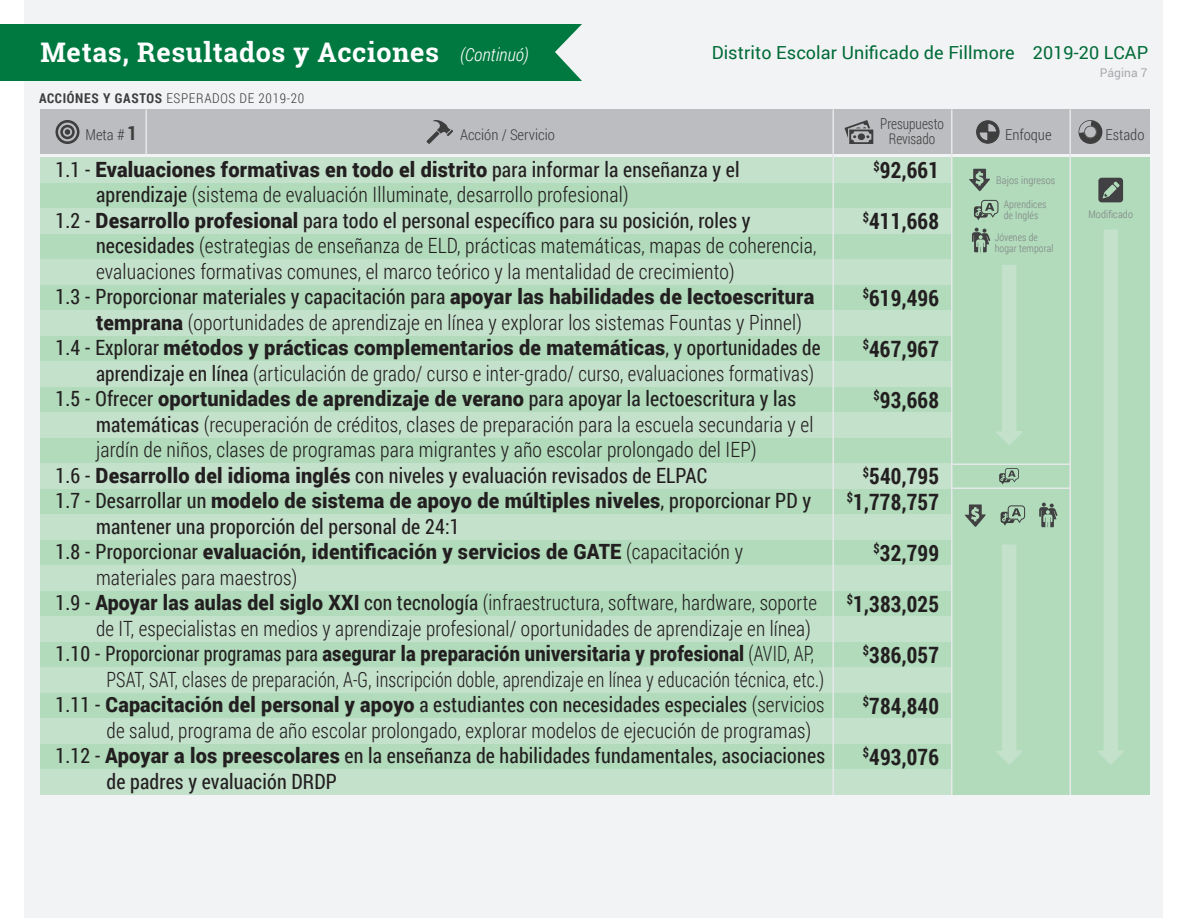
<style>
.page{position:relative;width:1188px;height:918px;background:#fff}
.page>*{position:absolute;margin:0;border:0;box-sizing:border-box;transform-origin:0 0}
.t1{font:700 27px "Roboto Slab";letter-spacing:.025em;color:#fff}
.t2{font:700 22.5px "Roboto Condensed";letter-spacing:.01em;color:#231f20;scale:.95 1}
.t3{font:300 21px/25.5px "Roboto Condensed";letter-spacing:.01em;color:#231f20;scale:.95 1}
.t4{font:21px/25.5px "Roboto Condensed";letter-spacing:.01em;color:#231f20;scale:.95 1}
.t5{font:300 21px/25.5px "Roboto Condensed";letter-spacing:.01em;color:#231f20;scale:.87 1}
.t6{font:300 21px/25.5px "Roboto Condensed";letter-spacing:.01em;color:#231f20;text-align:right;scale:.93 1}
.t7{font:300 21px/25.5px "Roboto Condensed";letter-spacing:.01em;color:#231f20;scale:.92 1}
.t8{font:300 21px/25.5px "Roboto Condensed";letter-spacing:.01em;color:#231f20;scale:.94 1}
.t9{font:900 21px/25.5px "Roboto";letter-spacing:.01em;color:#231f20;scale:.95 1}
.t10{font:700 19.5px "Roboto Condensed";color:#3e3e3f}
.t11{font:18px "Roboto";letter-spacing:.005em;color:#006b38}
.t12{font:18px "Roboto";letter-spacing:.005em;color:#007941}
.t13{font:300 15px "Roboto Condensed";color:#3e3e3f}
.t14{font:300 15px/15px "Roboto Condensed";color:#3e3e3f;text-align:center;scale:.9 1}
.t15{font:300 13.5px "Roboto Condensed";letter-spacing:.05em;color:#3e3e3f}
.t16{font:12px "Roboto";letter-spacing:.005em;color:#a8a9ad}
.t17{font:300 10.5px/10.5px "Roboto Condensed";letter-spacing:.01em;color:#808285;scale:.95 1}
.t18{font:300 10.5px "Roboto Condensed";letter-spacing:.01em;color:#808285}
.s1{font-family:"Roboto Condensed";font-weight:300;font-style:italic;font-size:18px}
.s2{font-weight:700}
.s3{font-weight:400}
.s4{font-family:"Roboto";font-weight:900}
.s5{font-family:"Roboto Condensed";font-weight:400}
.s6{font-family:"Roboto Condensed";font-weight:300}
</style>
<div class="page">
<div style="left:25px;top:0;width:1138px;height:918px;background:#f2f3f4"></div>
<div style="left:0;top:24px;width:582px;height:57px;background:#007941"></div>
<div style="left:40px;top:110px;width:1110px;height:44px;background:#bcbdc0"></div>
<svg style="left:56px;top:120px;width:24px;height:24px"></svg>
<svg style="left:844px;top:120px;width:29px;height:24px"></svg>
<svg style="left:976px;top:121px;width:23px;height:22px"></svg>
<svg style="left:1078px;top:120px;width:25px;height:24px"></svg>
<div style="left:40px;top:158px;width:1110px;height:637px;background:#b1dbbb"></div>
<div style="left:40px;top:158px;width:911px;height:25px;background:#c4e1cc"></div>
<div style="left:40px;top:208px;width:911px;height:26px;background:#c4e1cc"></div>
<div style="left:40px;top:260px;width:911px;height:25px;background:#c4e1cc"></div>
<div style="left:40px;top:310px;width:911px;height:26px;background:#c4e1cc"></div>
<div style="left:40px;top:362px;width:911px;height:25px;background:#c4e1cc"></div>
<div style="left:40px;top:412px;width:911px;height:26px;background:#c4e1cc"></div>
<div style="left:40px;top:668px;width:911px;height:25px;background:#c4e1cc"></div>
<div style="left:40px;top:770px;width:911px;height:25px;background:#c4e1cc"></div>
<div style="left:40px;top:616px;width:911px;height:26px;background:#c4e1cc"></div>
<div style="left:40px;top:718px;width:911px;height:26px;background:#c4e1cc"></div>
<div style="left:40px;top:566px;width:911px;height:25px;background:#c4e1cc"></div>
<div style="left:40px;top:514px;width:911px;height:26px;background:#c4e1cc"></div>
<div style="left:40px;top:464px;width:911px;height:25px;background:#c4e1cc"></div>
<hr style="left:146px;top:110px;width:1px;height:44px;background:#e6e7e9">
<hr style="left:951px;top:110px;width:1px;height:685px;background:#e6e7e9">
<hr style="left:1070px;top:110px;width:1px;height:685px;background:#e6e7e9">
<hr style="left:832px;top:110px;width:2px;height:685px;background:#e6e7e9">
<hr style="left:952px;top:464px;width:118px;height:1px;background:#e6e7e9">
<hr style="left:952px;top:488px;width:118px;height:1px;background:#e6e7e9">
<svg style="left:426px;top:120px;width:27px;height:24px"></svg>
<svg style="left:1098px;top:178px;width:25px;height:24px"></svg>
<svg style="left:1097px;top:230px;width:27px;height:534px"></svg>
<svg style="left:996px;top:265px;width:26px;height:180px"></svg>
<svg style="left:996px;top:545px;width:26px;height:219px"></svg>
<svg style="left:999px;top:468px;width:20px;height:16px"></svg>
<svg style="left:972px;top:228px;width:18px;height:24px"></svg>
<svg style="left:974px;top:200px;width:24px;height:20px"></svg>
<svg style="left:969px;top:169px;width:21px;height:22px"></svg>
<svg style="left:1039px;top:503px;width:18px;height:24px"></svg>
<svg style="left:1001px;top:505px;width:24px;height:21px"></svg>
<svg style="left:965px;top:504px;width:21px;height:23px"></svg>
<p class="t1" style="left:40px;top:33px;width:490px">Metas, Resultados y Acciones <span class="s1">(Continuó)</span></p>
<p class="t11" style="left:712px;top:40px;width:438px">Distrito Escolar Unificado de Fillmore 2019-20 LCAP</p>
<p class="t15" style="left:39px;top:89px;width:267px"><span class="s2">ACCIÓNES Y GASTOS</span> ESPERADOS DE 2019-20</p>
<p class="t12" style="left:724px;top:40px;width:427px">Golden State Unified School District 2019-20 LCAP</p>
<p class="t16" style="left:1100px;top:64px;width:49px">Página 7</p>
<p class="t16" style="left:1109px;top:63px;width:39px">Page 7</p>
<p class="t13" style="left:86px;top:124px;width:41px">Meta #</p>
<p class="t13" style="left:460px;top:124px;width:96px">Acción / Servicio</p>
<p class="t14" style="left:880px;top:116px;width:72px">Presupuesto<br>Revisado</p>
<p class="t10" style="left:128px;top:119px;width:11px">1</p>
<p class="t13" style="left:1005px;top:124px;width:48px">Enfoque</p>
<p class="t13" style="left:1105px;top:124px;width:41px">Estado</p>
<p class="t3" style="left:96px;top:156px;width:679px;text-indent:-40px"><span class="s3">1.1 -</span> <span class="s4">Evaluaciones formativas en todo el distrito</span> <span class="s3">para informar la enseñanza y el aprendizaje</span> (sistema de evaluación Illuminate, desarrollo profesional)</p>
<p class="t3" style="left:96px;top:207px;width:760px;text-indent:-40px"><span class="s3">1.2 -</span> <span class="s4">Desarrollo profesional</span> <span class="s3">para todo el personal específico para su posición, roles y necesidades</span> (estrategias de enseñanza de ELD, prácticas matemáticas, mapas de coherencia, evaluaciones formativas comunes, el marco teórico y la mentalidad de crecimiento)</p>
<p class="t3" style="left:96px;top:283px;width:758px;text-indent:-40px"><span class="s3">1.3 - Proporcionar materiales y capacitación para</span> <span class="s4">apoyar las habilidades de lectoescritura temprana</span> (oportunidades de aprendizaje en línea y explorar los sistemas Fountas y Pinnel)</p>
<p class="t7" style="left:96px;top:334px;width:789px;text-indent:-40px"><span class="s3">1.4 - Explorar</span> <span class="s4">métodos y prácticas complementarios de matemáticas</span><span class="s3">, y oportunidades de aprendizaje en línea</span> (articulación de grado/ curso e inter-grado/ curso, evaluaciones formativas)</p>
<p class="t3" style="left:96px;top:385px;width:757px;text-indent:-40px"><span class="s3">1.5 - Ofrecer</span> <span class="s4">oportunidades de aprendizaje de verano</span> <span class="s3">para apoyar la lectoescritura y las matemáticas</span> (recuperación de créditos, clases de preparación para la escuela secundaria y el jardín de niños, clases de programas para migrantes y año escolar prolongado del IEP)</p>
<p class="t4" style="left:56px;top:462px;width:688px">1.6 - <span class="s4">Desarrollo del idioma inglés</span> con niveles y evaluación revisados de ELPAC</p>
<p class="t4" style="left:96px;top:487px;width:754px;text-indent:-40px">1.7 - Desarrollar un <span class="s4">modelo de sistema de apoyo de múltiples niveles</span>, proporcionar PD y mantener una proporción del personal de 24:1</p>
<p class="t9" style="left:96px;top:538px;width:683px;text-indent:-40px"><span class="s5">1.8 - Proporcionar</span> evaluación, identificación y servicios de GATE <span class="s6">(capacitación y materiales para maestros)</span></p>
<p class="t6" style="left:56px;top:589px;width:820px"><span class="s3">1.9 -</span> <span class="s4">Apoyar las aulas del siglo XXI</span> <span class="s3">con tecnología</span> (infraestructura, software, hardware, soporte de IT, especialistas en medios y aprendizaje profesional/ oportunidades de aprendizaje en línea)</p>
<p class="t5" style="left:106px;top:640px;width:827px;text-indent:-51px"><span class="s3">1.10 - Proporcionar programas para</span> <span class="s4">asegurar la preparación universitaria y profesional</span> (AVID, AP,<br>PSAT, SAT, clases de preparación, A-G, inscripción doble, aprendizaje en línea y educación técnica, etc.)</p>
<p class="t8" style="left:106px;top:691px;width:765px;text-indent:-51px"><span class="s3">1.11 -</span> <span class="s4">Capacitación del personal y apoyo</span> <span class="s3">a estudiantes con necesidades especiales</span> (servicios de salud, programa de año escolar prolongado, explorar modelos de ejecución de programas)</p>
<p class="t4" style="left:106px;top:742px;width:758px;text-indent:-51px">1.12 - <span class="s4">Apoyar a los preescolares</span> en la enseñanza de habilidades fundamentales, asociaciones de padres y evaluación DRDP</p>
<p class="t2" style="left:874px;top:154px;width:70px"><sup>$</sup>92,661</p>
<p class="t2" style="left:863px;top:205px;width:82px"><sup>$</sup>411,668</p>
<p class="t18" style="left:996px;top:173px;width:61px">Bajos ingresos</p>
<p class="t17" style="left:1004px;top:199px;width:46px">Aprendices</p>
<p class="t17" style="left:1004px;top:209px;width:38px">de Inglés</p>
<p class="t18" style="left:1088px;top:206px;width:46px">Modificado</p>
<p class="t17" style="left:995px;top:232px;width:63px">Jóvenes de hogar temporal</p>
<p class="t2" style="left:863px;top:282px;width:82px"><sup>$</sup>619,496</p>
<p class="t2" style="left:863px;top:333px;width:82px"><sup>$</sup>467,967</p>
<p class="t2" style="left:874px;top:384px;width:70px"><sup>$</sup>93,668</p>
<p class="t2" style="left:863px;top:460px;width:82px"><sup>$</sup>540,795</p>
<p class="t2" style="left:847px;top:486px;width:98px"><sup>$</sup>1,778,757</p>
<p class="t2" style="left:874px;top:537px;width:70px"><sup>$</sup>32,799</p>
<p class="t2" style="left:847px;top:588px;width:98px"><sup>$</sup>1,383,025</p>
<p class="t2" style="left:863px;top:639px;width:82px"><sup>$</sup>386,057</p>
<p class="t2" style="left:863px;top:690px;width:82px"><sup>$</sup>784,840</p>
<p class="t2" style="left:863px;top:741px;width:82px"><sup>$</sup>493,076</p>
</div>
